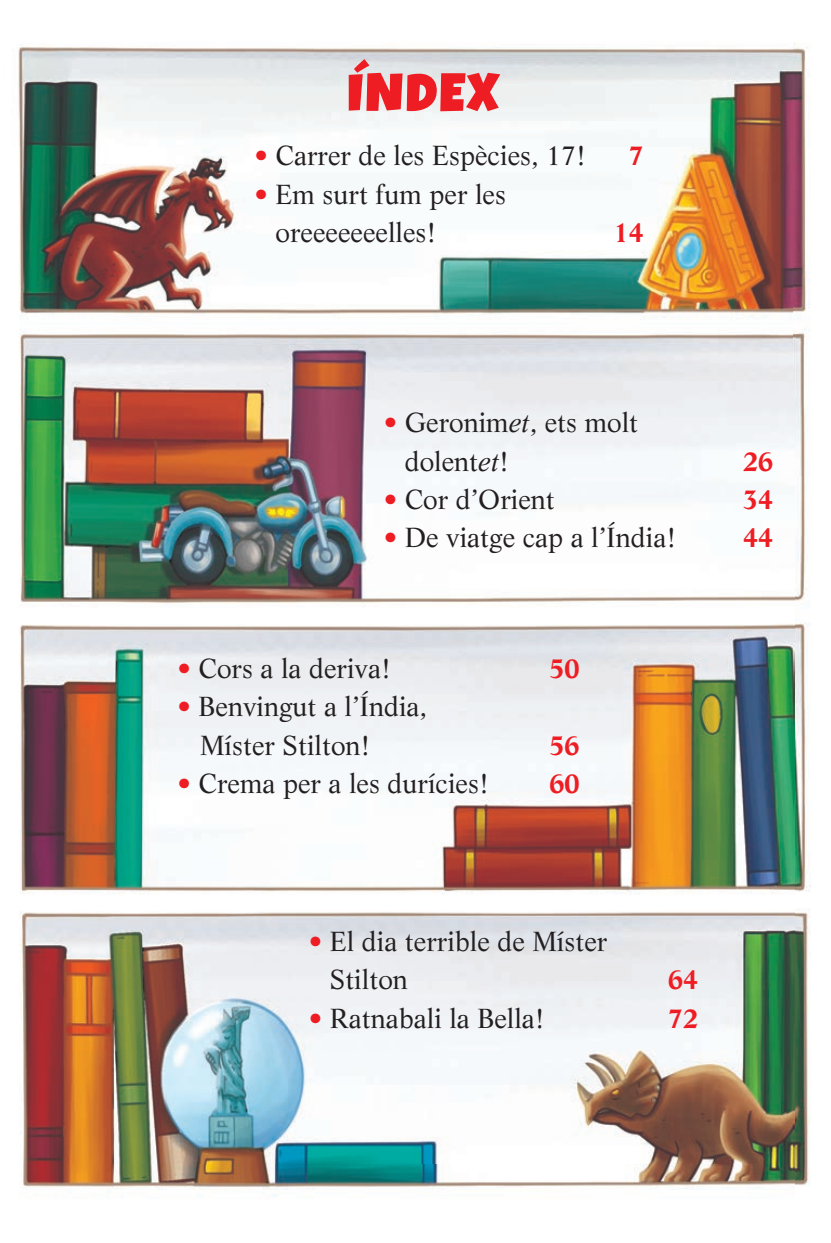
<style>
.page{position:relative;width:831px;height:1243px;background:#fff}
.page>*{position:absolute;margin:0;border:0;box-sizing:border-box;transform-origin:0 0}
.t1{font:54px "Luckiest Guy";letter-spacing:.04em;color:#ee1d23}
.t2{font:27px/38.2px "Life";color:#231f20}
.t3{font:700 27px "Life";color:#ee1d23}
.s1{color:#ee1d23}
.s2{font-style:italic}
</style>
<div class="page">
<img style="left:18px;top:43px;width:793px;height:1154px">
<h1 class="t1" style="left:347px;top:57px;width:153px">ÍNDEX</h1>
<p class="t2" style="left:255px;top:136px;width:333px"><span class="s1">•</span> Carrer de les Espècies, 17!</p>
<p class="t3" style="left:629px;top:139px;width:17px">7</p>
<p class="t2" style="left:276px;top:174px;width:232px;text-indent:-21px"><span class="s1">•</span> Em surt fum per les oreeeeeeelles!</p>
<p class="t3" style="left:614px;top:216px;width:32px">14</p>
<p class="t2" style="left:405px;top:403px;width:235px;text-indent:-21px"><span class="s1">•</span> Geronim<span class="s2">et</span>, ets molt dolent<span class="s2">et</span>!</p>
<p class="t3" style="left:743px;top:445px;width:32px">26</p>
<p class="t2" style="left:384px;top:480px;width:173px"><span class="s1">•</span> Cor d’Orient</p>
<p class="t3" style="left:743px;top:483px;width:32px">34</p>
<p class="t2" style="left:384px;top:518px;width:294px"><span class="s1">•</span> De viatge cap a l’Índia!</p>
<p class="t3" style="left:743px;top:521px;width:32px">44</p>
<p class="t2" style="left:178px;top:649px;width:215px"><span class="s1">•</span> Cors a la deriva!</p>
<p class="t3" style="left:549px;top:652px;width:32px">50</p>
<p class="t2" style="left:200px;top:687px;width:229px;text-indent:-23px"><span class="s1">•</span> Benvingut a l’Índia,<br>Míster Stilton!</p>
<p class="t3" style="left:549px;top:729px;width:32px">56</p>
<p class="t2" style="left:178px;top:763px;width:313px"><span class="s1">•</span> Crema per a les durícies!</p>
<p class="t3" style="left:549px;top:767px;width:32px">60</p>
<p class="t2" style="left:330px;top:921px;width:279px;text-indent:-21px"><span class="s1">•</span> El dia terrible de Míster<br>Stilton</p>
<p class="t3" style="left:668px;top:963px;width:32px">64</p>
<p class="t2" style="left:309px;top:998px;width:238px"><span class="s1">•</span> Ratnabali la Bella!</p>
<p class="t3" style="left:668px;top:1001px;width:32px">72</p>
</div>
